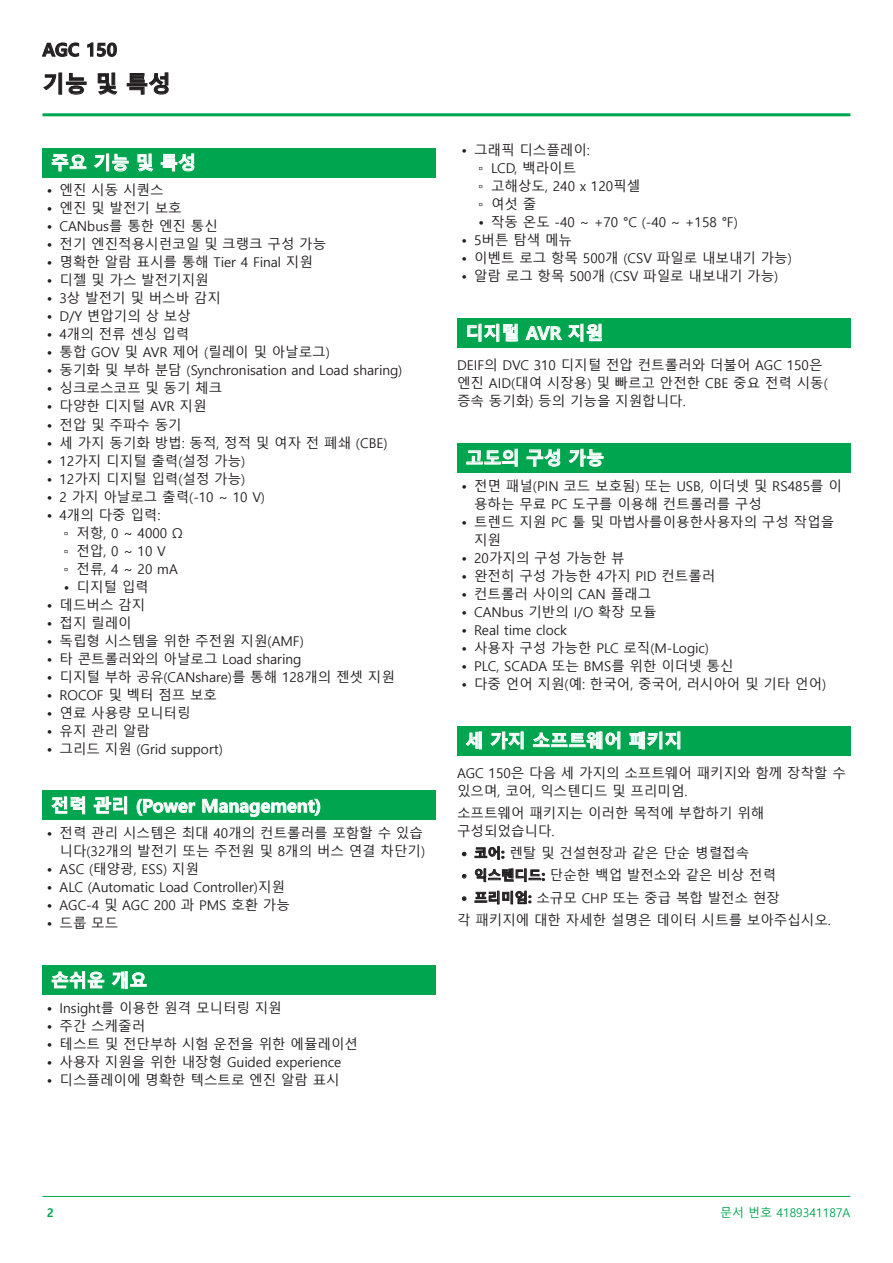
<style>
.page{position:relative;width:893px;height:1263px;background:#fff}
.page>*{position:absolute;margin:0;border:0;box-sizing:border-box;transform-origin:0 0}
.t1{font:700 22.5px "Malgun Gothic";color:#231f20}
.t2{font:700 18px "Malgun Gothic";color:#fff}
.t3{font:700 18px "Malgun Gothic";color:#231f20}
.t4{font:13.5px/18px "Malgun Gothic";color:#231f20}
.t5{font:12px "Malgun Gothic";color:#00a54f}
.t6{font:700 12px "Malgun Gothic";color:#00a54f}
.s1{font-family:"Arial"}
.s2{font-weight:700}
</style>
<div class="page">
<hr style="left:43px;top:113px;width:807px;height:3px;background:#00a54f">
<hr style="left:43px;top:1196px;width:807px;height:1px;background:#00a54f">
<svg style="left:42px;top:42px;width:37px;height:15px"></svg>
<svg style="left:87px;top:42px;width:30px;height:15px"></svg>
<svg style="left:43px;top:72px;width:44px;height:23px"></svg>
<svg style="left:98px;top:72px;width:19px;height:23px"></svg>
<svg style="left:127px;top:72px;width:42px;height:23px"></svg>
<div style="left:43px;top:148px;width:393px;height:29px;background:#00a54f"></div>
<svg style="left:51px;top:154px;width:36px;height:18px"></svg>
<svg style="left:94px;top:153px;width:35px;height:19px"></svg>
<svg style="left:137px;top:153px;width:16px;height:19px"></svg>
<svg style="left:160px;top:153px;width:35px;height:19px"></svg>
<div style="left:43px;top:790px;width:393px;height:30px;background:#00a54f"></div>
<svg style="left:51px;top:796px;width:34px;height:18px"></svg>
<svg style="left:93px;top:796px;width:34px;height:18px"></svg>
<svg style="left:136px;top:798px;width:60px;height:18px"></svg>
<svg style="left:202px;top:798px;width:119px;height:19px"></svg>
<div style="left:43px;top:965px;width:393px;height:30px;background:#00a54f"></div>
<svg style="left:51px;top:971px;width:54px;height:18px"></svg>
<svg style="left:112px;top:971px;width:35px;height:18px"></svg>
<div style="left:457px;top:318px;width:393px;height:30px;background:#00a54f"></div>
<svg style="left:467px;top:323px;width:51px;height:19px"></svg>
<svg style="left:525px;top:326px;width:37px;height:14px"></svg>
<svg style="left:568px;top:323px;width:34px;height:19px"></svg>
<div style="left:457px;top:443px;width:393px;height:30px;background:#00a54f"></div>
<svg style="left:466px;top:448px;width:52px;height:19px"></svg>
<svg style="left:526px;top:448px;width:35px;height:19px"></svg>
<svg style="left:569px;top:448px;width:35px;height:19px"></svg>
<div style="left:457px;top:726px;width:393px;height:29px;background:#00a54f"></div>
<svg style="left:466px;top:731px;width:16px;height:19px"></svg>
<svg style="left:490px;top:731px;width:34px;height:19px"></svg>
<svg style="left:533px;top:731px;width:88px;height:19px"></svg>
<svg style="left:629px;top:731px;width:52px;height:19px"></svg>
<svg style="left:462px;top:851px;width:5px;height:5px"></svg>
<svg style="left:474px;top:846px;width:31px;height:14px"></svg>
<svg style="left:462px;top:874px;width:5px;height:5px"></svg>
<svg style="left:475px;top:868px;width:70px;height:14px"></svg>
<svg style="left:462px;top:896px;width:5px;height:5px"></svg>
<svg style="left:474px;top:890px;width:58px;height:15px"></svg>
<p class="t3" style="left:43px;top:39px;width:76px">AGC 150</p>
<p class="t1" style="left:43px;top:71px;width:130px">기능 및 특성</p>
<p class="t2" style="left:51px;top:152px;width:147px">주요 기능 및 특성</p>
<p class="t4" style="left:47px;top:182px;width:118px">• 엔진 시동 시퀀스</p>
<p class="t4" style="left:47px;top:200px;width:137px">• 엔진 및 발전기 보호</p>
<p class="t4" style="left:47px;top:218px;width:173px">• CANbus를 통한 엔진 통신</p>
<p class="t4" style="left:47px;top:236px;width:281px">• 전기 엔진적용시런코일 및 크랭크 구성 가능</p>
<p class="t4" style="left:47px;top:254px;width:268px">• 명확한 알람 표시를 통해 Tier 4 Final 지원</p>
<p class="t4" style="left:47px;top:272px;width:164px">• 디젤 및 가스 발전기지원</p>
<p class="t4" style="left:47px;top:290px;width:176px">• 3상 발전기 및 버스바 감지</p>
<p class="t4" style="left:47px;top:308px;width:146px">• D/Y 변압기의 상 보상</p>
<p class="t4" style="left:47px;top:326px;width:144px">• 4개의 전류 센싱 입력</p>
<p class="t4" style="left:47px;top:344px;width:285px">• 통합 GOV 및 AVR 제어 (릴레이 및 아날로그)</p>
<p class="t4" style="left:47px;top:362px;width:357px">• 동기화 및 부하 분담 (Synchronisation and Load sharing)</p>
<p class="t4" style="left:47px;top:380px;width:177px">• 싱크로스코프 및 동기 체크</p>
<p class="t4" style="left:47px;top:398px;width:161px">• 다양한 디지털 AVR 지원</p>
<p class="t4" style="left:47px;top:416px;width:137px">• 전압 및 주파수 동기</p>
<p class="t4" style="left:47px;top:434px;width:342px">• 세 가지 동기화 방법: 동적, 정적 및 여자 전 폐쇄 (CBE)</p>
<p class="t4" style="left:47px;top:452px;width:200px">• 12가지 디지털 출력(설정 가능)</p>
<p class="t4" style="left:47px;top:470px;width:200px">• 12가지 디지털 입력(설정 가능)</p>
<p class="t4" style="left:47px;top:488px;width:220px">• 2 가지 아날로그 출력(-10 ~ 10 V)</p>
<p class="t4" style="left:47px;top:506px;width:115px">• 4개의 다중 입력:</p>
<p class="t4" style="left:64px;top:524px;width:120px"><span class="s1">▫</span> 저항, 0 ~ 4000 Ω</p>
<p class="t4" style="left:64px;top:542px;width:104px"><span class="s1">▫</span> 전압, 0 ~ 10 V</p>
<p class="t4" style="left:64px;top:560px;width:116px"><span class="s1">▫</span> 전류, 4 ~ 20 mA</p>
<p class="t4" style="left:64px;top:578px;width:87px">• 디지털 입력</p>
<p class="t4" style="left:47px;top:596px;width:100px">• 데드버스 감지</p>
<p class="t4" style="left:47px;top:614px;width:87px">• 접지 릴레이</p>
<p class="t4" style="left:47px;top:632px;width:258px">• 독립형 시스템을 위한 주전원 지원(AMF)</p>
<p class="t4" style="left:47px;top:650px;width:256px">• 타 콘트롤러와의 아날로그 Load sharing</p>
<p class="t4" style="left:47px;top:668px;width:350px">• 디지털 부하 공유(CANshare)를 통해 128개의 젠셋 지원</p>
<p class="t4" style="left:47px;top:686px;width:172px">• ROCOF 및 벡터 점프 보호</p>
<p class="t4" style="left:47px;top:704px;width:145px">• 연료 사용량 모니터링</p>
<p class="t4" style="left:47px;top:722px;width:105px">• 유지 관리 알람</p>
<p class="t4" style="left:47px;top:740px;width:178px">• 그리드 지원 (Grid support)</p>
<p class="t2" style="left:51px;top:795px;width:272px">전력 관리 (Power Management)</p>
<p class="t4" style="left:47px;top:825px;width:380px;text-align:right">• 전력 관리 시스템은 최대 40개의 컨트롤러를 포함할 수 있습 니다(32개의 발전기 또는 주전원 및 8개의 버스 연결 차단기)</p>
<p class="t4" style="left:47px;top:861px;width:154px">• ASC (태양광, ESS) 지원</p>
<p class="t4" style="left:47px;top:879px;width:240px">• ALC (Automatic Load Controller)지원</p>
<p class="t4" style="left:47px;top:897px;width:245px">• AGC-4 및 AGC 200 과 PMS 호환 가능</p>
<p class="t4" style="left:47px;top:915px;width:73px">• 드룹 모드</p>
<p class="t2" style="left:51px;top:970px;width:98px">손쉬운 개요</p>
<p class="t4" style="left:47px;top:999px;width:236px">• Insight를 이용한 원격 모니터링 지원</p>
<p class="t4" style="left:47px;top:1017px;width:100px">• 주간 스케줄러</p>
<p class="t4" style="left:47px;top:1035px;width:313px">• 테스트 및 전단부하 시험 운전을 위한 에뮬레이션</p>
<p class="t4" style="left:47px;top:1053px;width:296px">• 사용자 지원을 위한 내장형 Guided experience</p>
<p class="t4" style="left:47px;top:1071px;width:295px">• 디스플레이에 명확한 텍스트로 엔진 알람 표시</p>
<p class="t4" style="left:461px;top:141px;width:130px">• 그래픽 디스플레이:</p>
<p class="t4" style="left:478px;top:159px;width:99px"><span class="s1">▫</span> LCD, 백라이트</p>
<p class="t4" style="left:478px;top:177px;width:163px"><span class="s1">▫</span> 고해상도, 240 x 120픽셀</p>
<p class="t4" style="left:478px;top:195px;width:60px"><span class="s1">▫</span> 여섯 줄</p>
<p class="t4" style="left:478px;top:213px;width:261px">• 작동 온도 -40 ~ +70 °C (-40 ~ +158 °F)</p>
<p class="t4" style="left:461px;top:231px;width:112px">• 5버튼 탐색 메뉴</p>
<p class="t4" style="left:461px;top:249px;width:332px">• 이벤트 로그 항목 500개 (CSV 파일로 내보내기 가능)</p>
<p class="t4" style="left:461px;top:267px;width:319px">• 알람 로그 항목 500개 (CSV 파일로 내보내기 가능)</p>
<p class="t2" style="left:466px;top:322px;width:140px">디지털 AVR 지원</p>
<p class="t4" style="left:457px;top:356px;width:372px">DEIF의 DVC 310 디지털 전압 컨트롤러와 더불어 AGC 150은 엔진 AID(대여 시장용) 및 빠르고 안전한 CBE 중요 전력 시동( 증속 동기화) 등의 기능을 지원합니다.</p>
<p class="t2" style="left:466px;top:447px;width:140px">고도의 구성 가능</p>
<p class="t4" style="left:474px;top:477px;width:369px;text-indent:-13px">• 전면 패널(PIN 코드 보호됨) 또는 USB, 이더넷 및 RS485를 이 용하는 무료 PC 도구를 이용해 컨트롤러를 구성</p>
<p class="t4" style="left:474px;top:513px;width:362px;text-indent:-13px">• 트렌드 지원 PC 툴 및 마법사를이용한사용자의 구성 작업을 지원</p>
<p class="t4" style="left:461px;top:549px;width:165px">• 20가지의 구성 가능한 뷰</p>
<p class="t4" style="left:461px;top:567px;width:255px">• 완전히 구성 가능한 4가지 PID 컨트롤러</p>
<p class="t4" style="left:461px;top:585px;width:191px">• 컨트롤러 사이의 CAN 플래그</p>
<p class="t4" style="left:461px;top:603px;width:197px">• CANbus 기반의 I/O 확장 모듈</p>
<p class="t4" style="left:461px;top:621px;width:107px">• Real time clock</p>
<p class="t4" style="left:461px;top:639px;width:249px">• 사용자 구성 가능한 PLC 로직(M-Logic)</p>
<p class="t4" style="left:461px;top:657px;width:274px">• PLC, SCADA 또는 BMS를 위한 이더넷 통신</p>
<p class="t4" style="left:461px;top:675px;width:366px">• 다중 언어 지원(예: 한국어, 중국어, 러시아어 및 기타 언어)</p>
<p class="t2" style="left:466px;top:730px;width:219px">세 가지 소프트웨어 패키지</p>
<p class="t4" style="left:457px;top:764px;width:390px">AGC 150은 다음 세 가지의 소프트웨어 패키지와 함께 장착할 수 있으며, 코어, 익스텐디드 및 프리미엄.</p>
<p class="t4" style="left:457px;top:804px;width:309px">소프트웨어 패키지는 이러한 목적에 부합하기 위해 구성되었습니다.</p>
<p class="t4" style="left:461px;top:844px;width:289px"><span class="s2">• 코어:</span> 렌탈 및 건설현장과 같은 단순 병렬접속</p>
<p class="t4" style="left:461px;top:867px;width:316px"><span class="s2">• 익스텐디드:</span> 단순한 백업 발전소와 같은 비상 전력</p>
<p class="t4" style="left:461px;top:889px;width:320px"><span class="s2">• 프리미엄:</span> 소규모 CHP 또는 중급 복합 발전소 현장</p>
<p class="t4" style="left:457px;top:911px;width:375px">각 패키지에 대한 자세한 설명은 데이터 시트를 보아주십시오.</p>
<p class="t6" style="left:47px;top:1205px;width:8px">2</p>
<p class="t5" style="left:720px;top:1205px;width:132px">문서 번호 4189341187A</p>
</div>
